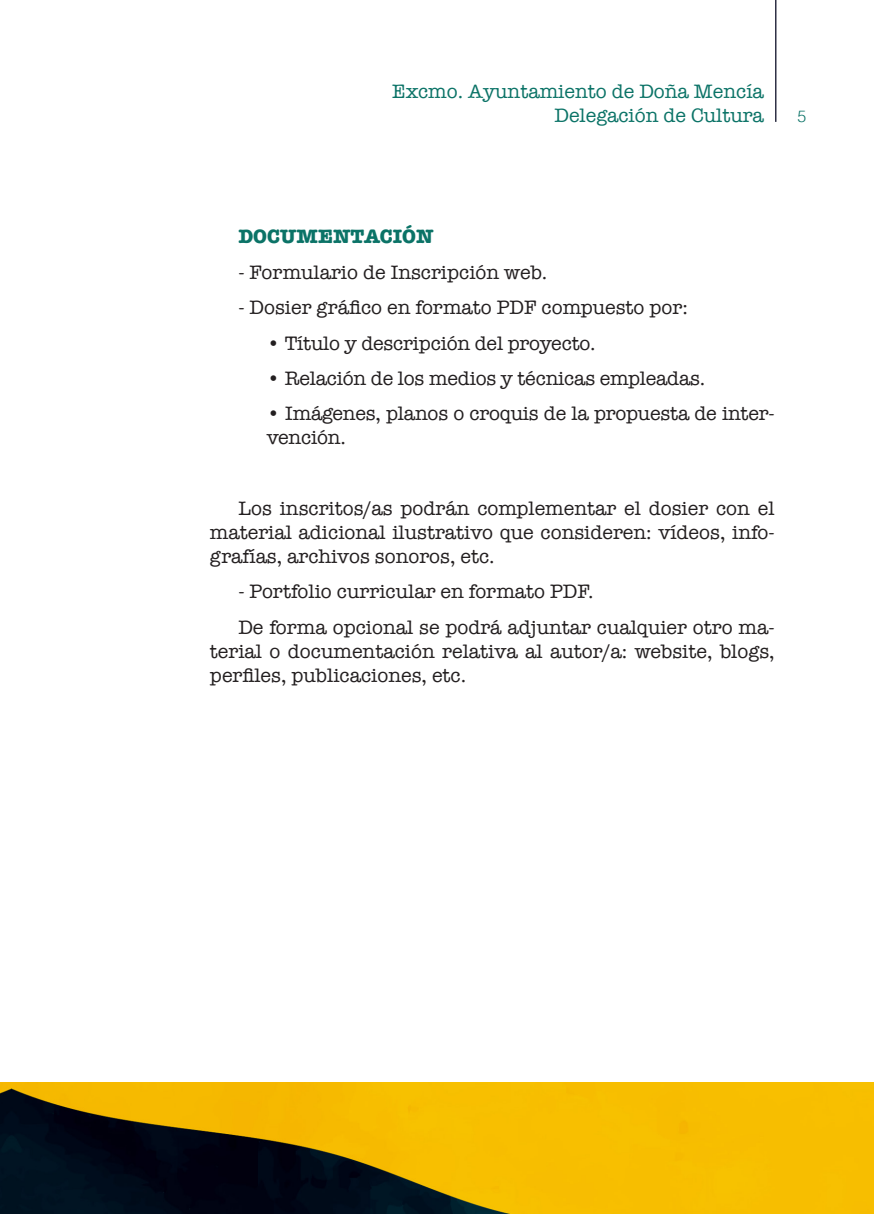
<style>
.page{position:relative;width:874px;height:1214px;background:#fff}
.page>*{position:absolute;margin:0;border:0;box-sizing:border-box;transform-origin:0 0}
.t1{font:20px/24px "American Typewriter";color:#231f20;text-align:justify}
.t2{font:20px/24px "American Typewriter";color:#0b7367;text-align:right}
.t3{font:700 20px "American Typewriter";color:#0b7367}
.t4{font:300 16px "Helvetica";color:#0b7367}
</style>
<div class="page">
<hr style="left:774px;top:0;width:2px;height:122px;background:#2f3145">
<img style="left:0;top:1082px;width:873px;height:131px">
<p class="t2" style="left:392px;top:78px;width:373px">Excmo. Ayuntamiento de Doña Mencía<br>Delegación de Cultura</p>
<p class="t4" style="left:797px;top:103px;width:10px">5</p>
<p class="t3" style="left:238px;top:219px;width:196px">DOCUMENTACIÓN</p>
<p class="t1" style="left:238px;top:259px;width:310px">- Formulario de Inscripción web.</p>
<p class="t1" style="left:238px;top:295px;width:450px">- Dosier gráfico en formato PDF compuesto por:</p>
<p class="t1" style="left:266px;top:330px;width:330px">• Título y descripción del proyecto.</p>
<p class="t1" style="left:266px;top:365px;width:440px">• Relación de los medios y técnicas empleadas.</p>
<p class="t1" style="left:266px;top:401px;width:509px">• Imágenes, planos o croquis de la propuesta de inter&shy;vención.</p>
<p class="t1" style="left:210px;top:495px;width:566px;text-indent:28px">Los inscritos/as podrán complementar el dosier con el material adicional ilustrativo que consideren: vídeos, info&shy;grafías, archivos sonoros, etc.</p>
<p class="t1" style="left:238px;top:579px;width:356px">- Portfolio curricular en formato PDF.</p>
<p class="t1" style="left:210px;top:614px;width:566px;text-indent:28px">De forma opcional se podrá adjuntar cualquier otro ma&shy;terial o documentación relativa al autor/a: website, blogs, perfiles, publicaciones, etc.</p>
</div>
